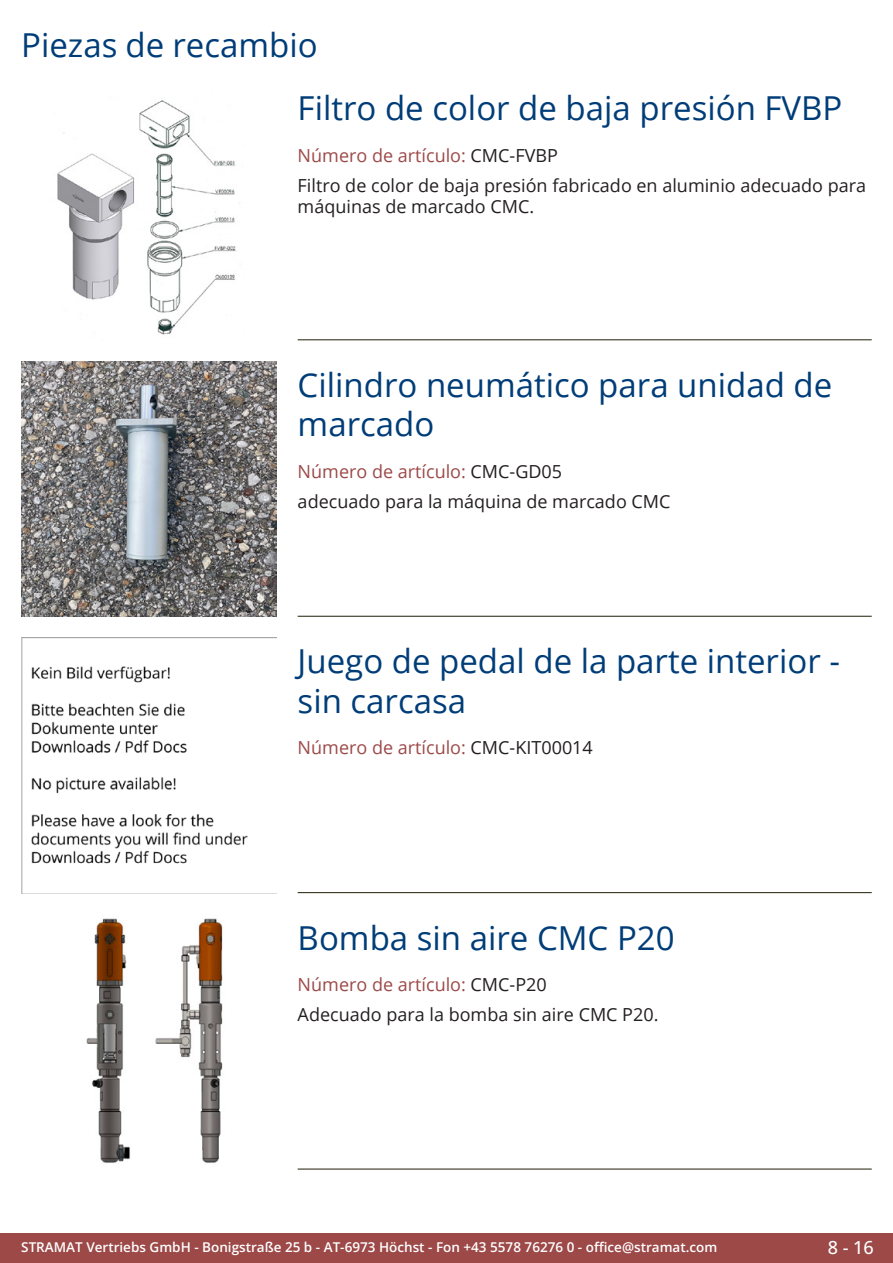
<style>
.page{position:relative;width:893px;height:1263px;background:#fff}
.page>*{position:absolute;margin:0;border:0;box-sizing:border-box;transform-origin:0 0}
.Produkttitel{font:33px/39.6px "Open Sans";color:#003d78}
.RastTitel{font:33px "Open Sans";color:#003d78}
.Beschreibung_Text{font:18px/21.6px "Open Sans";color:#231f20}
.TechDaten_Überschrif{font:18px "Open Sans";color:#9c4948}
.t1{font:500 18px "Open Sans";color:#fff}
.t2{font:600 13.5px "Open Sans";color:#fff}
.s1{color:#231f20}
</style>
<div class="page">
<div style="left:0;top:1233px;width:893px;height:30px;background:#9c4948"></div>
<hr style="left:298px;top:340px;width:574px;height:1px;background:#201d08">
<hr style="left:298px;top:616px;width:574px;height:1px;background:#201d08">
<hr style="left:298px;top:892px;width:574px;height:1px;background:#201d08">
<hr style="left:298px;top:1169px;width:574px;height:1px;background:#201d08">
<img style="left:57px;top:100px;width:183px;height:235px">
<img style="left:21px;top:361px;width:255px;height:256px">
<img style="left:21px;top:638px;width:255px;height:255px">
<img style="left:86px;top:918px;width:137px;height:245px">
<p class="RastTitel" style="left:21px;top:22px;width:298px">Piezas de recambio</p>
<p class="Produkttitel" style="left:298px;top:88px;width:546px">Filtro de color de baja presión FVBP</p>
<p class="TechDaten_Überschrif" style="left:298px;top:143px;width:262px">Número de artículo: <span class="s1">CMC-FVBP</span></p>
<p class="Beschreibung_Text" style="left:298px;top:174px;width:570px">Filtro de color de baja presión fabricado en aluminio adecuado para máquinas de marcado CMC.</p>
<p class="Produkttitel" style="left:298px;top:364px;width:536px">Cilindro neumático para unidad de marcado</p>
<p class="TechDaten_Überschrif" style="left:298px;top:459px;width:266px">Número de artículo: <span class="s1">CMC-GD05</span></p>
<p class="Beschreibung_Text" style="left:298px;top:490px;width:374px">adecuado para la máquina de marcado CMC</p>
<p class="Produkttitel" style="left:298px;top:640px;width:544px">Juego de pedal de la parte interior - sin carcasa</p>
<p class="TechDaten_Überschrif" style="left:298px;top:735px;width:297px">Número de artículo: <span class="s1">CMC-KIT00014</span></p>
<p class="Produkttitel" style="left:298px;top:917px;width:378px">Bomba sin aire CMC P20</p>
<p class="TechDaten_Überschrif" style="left:298px;top:972px;width:251px">Número de artículo: <span class="s1">CMC-P20</span></p>
<p class="Beschreibung_Text" style="left:298px;top:1003px;width:362px">Adecuado para la bomba sin aire CMC P20.</p>
<p class="t2" style="left:21px;top:1238px;width:698px">STRAMAT Vertriebs GmbH - Bonigstraße 25 b - AT-6973 Höchst - Fon +43 5578 76276 0 - office@stramat.com</p>
<p class="t1" style="left:828px;top:1234px;width:48px">8 - 16</p>
</div>
